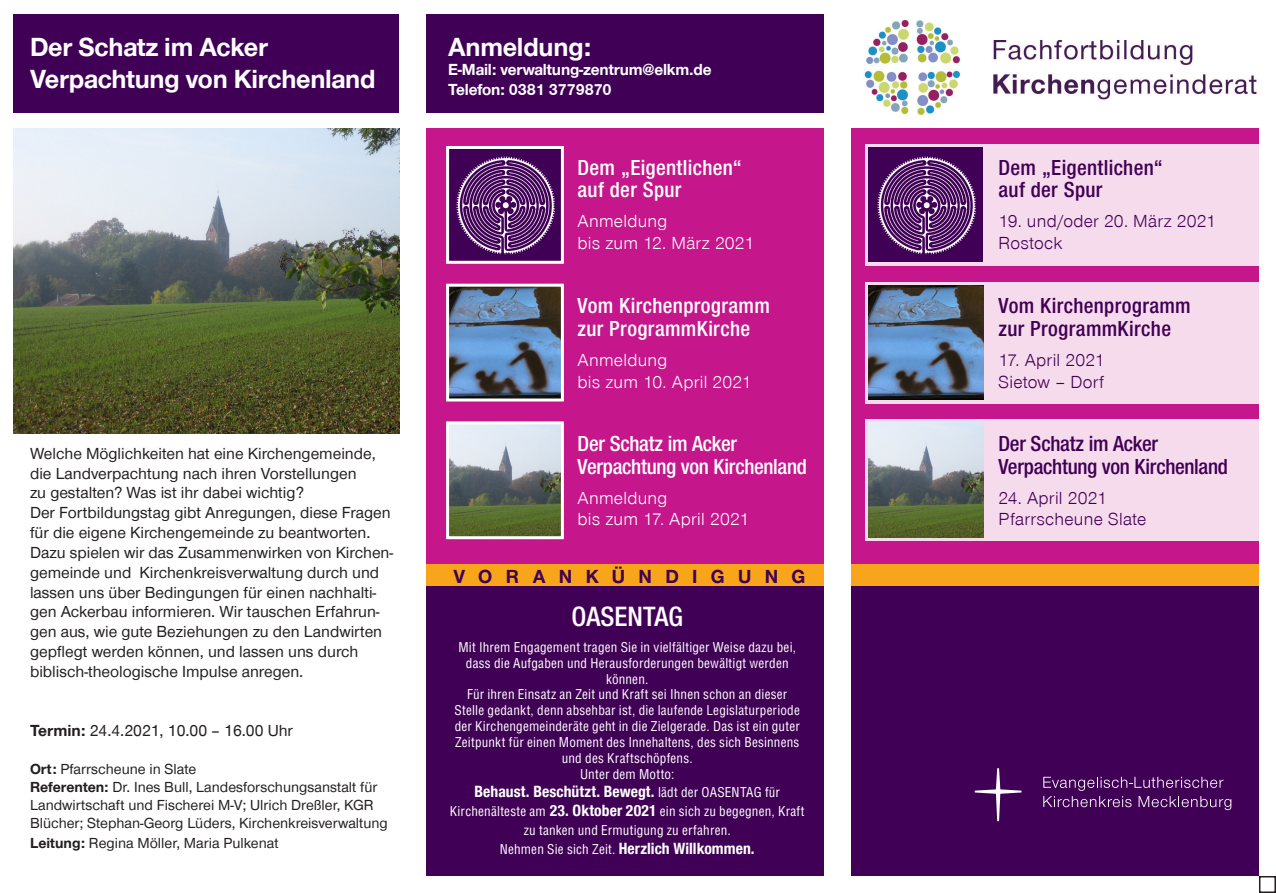
<style>
.page{position:relative;width:1276px;height:893px;background:#fff}
.page>*{position:absolute;margin:0;border:0;box-sizing:border-box;transform-origin:0 0}
.t1{font:700 27px/32.4px "Nordelbica";letter-spacing:-.01em;color:#fff}
.t2{font:500 condensed 27px "Helvetica Neue";letter-spacing:-.005em;color:#fff}
.t3{font:500 condensed 21px/22.5px "Helvetica Neue";letter-spacing:.01em;color:#400055}
.t4{font:500 condensed 21px/22.5px "Helvetica Neue";letter-spacing:.01em;color:#fff}
.t5{font:500 condensed 21px/22.5px "Helvetica Neue";letter-spacing:-.015em;color:#400055}
.t6{font:500 condensed 21px/22.5px "Helvetica Neue";letter-spacing:-.015em;color:#fff}
.t7{font:700 19.5px "Nordelbica";letter-spacing:.68em;color:#400055}
.t8{font:18px/21.6px "Nordelbica";letter-spacing:.015em;color:#400055}
.t9{font:18px/21.6px "Nordelbica";letter-spacing:.015em;color:#fff}
.t10{font:500 16.5px/19.8px "Nordelbica";color:#231f20}
.t11{font:700 16.5px/19.8px "Nordelbica";letter-spacing:-.01em;color:#fff}
.t12{font:700 condensed 15.6px "Helvetica Neue LT Com";letter-spacing:.005em;color:#fff}
.t13{font:500 15px/18px "Nordelbica";color:#231f20}
.t14{font:condensed 13.2px/15.9px "Helvetica LT Std";letter-spacing:.015em;color:#fff;text-align:center}
.s1{font-weight:700}
.s2{font-family:"Helvetica LT Std";font-weight:400;font-size:13.2px}
.s3{font-family:"Helvetica Neue LT Com";font-weight:700;font-size:15.6px}
</style>
<div class="page">
<div style="left:851px;top:575px;width:408px;height:301px;background:#400055"></div>
<div style="left:426px;top:564px;width:398px;height:312px;background:#400055"></div>
<div style="left:426px;top:128px;width:398px;height:447px;background:#c5168c"></div>
<div style="left:851px;top:128px;width:408px;height:447px;background:#c5168c"></div>
<div style="left:426px;top:564px;width:398px;height:22px;background:#f9a51b"></div>
<div style="left:851px;top:564px;width:408px;height:22px;background:#f9a51b"></div>
<div style="left:426px;top:14px;width:398px;height:98px;background:#400055"></div>
<img style="left:864px;top:19px;width:393px;height:96px">
<svg style="left:974px;top:768px;width:47px;height:53px"></svg>
<svg style="left:1043px;top:777px;width:188px;height:33px"></svg>
<div style="left:865px;top:144px;width:411px;height:122px;background:#f6dbed"></div>
<div style="left:865px;top:282px;width:394px;height:121px;background:#f6dbed"></div>
<div style="left:865px;top:420px;width:394px;height:121px;background:#f6dbed"></div>
<img style="left:868px;top:285px;width:115px;height:115px">
<img style="left:450px;top:288px;width:110px;height:109px">
<div style="left:446px;top:284px;width:118px;height:117px;border:3px solid #fff"></div>
<img style="left:868px;top:423px;width:115px;height:115px">
<img style="left:450px;top:425px;width:110px;height:110px">
<div style="left:446px;top:421px;width:118px;height:118px;border:3px solid #fff"></div>
<div style="left:868px;top:147px;width:115px;height:115px;background:#400055"></div>
<div style="left:446px;top:146px;width:118px;height:118px;background:#400055;border:3px solid #fff"></div>
<img style="left:877px;top:156px;width:99px;height:99px">
<img style="left:456px;top:156px;width:99px;height:99px">
<img style="left:13px;top:128px;width:386px;height:306px">
<div style="left:13px;top:14px;width:386px;height:98px;background:#400055"></div>
<div style="left:1259px;top:876px;width:17px;height:17px;border:2px solid #231f20"></div>
<h1 class="t1" style="left:30px;top:30px;width:347px">Der Schatz im Acker<br>Verpachtung von Kirchenland</h1>
<p class="t10" style="left:30px;top:443px;width:365px">Welche Möglichkeiten hat eine Kirchengemeinde, die Landverpachtung nach ihren Vorstellungen<br>zu gestalten? Was ist ihr dabei wichtig?<br>Der Fortbildungstag gibt Anregungen, diese Fragen für die eigene Kirchengemeinde zu beantworten.<br>Dazu spielen wir das Zusammenwirken von Kirchen&shy;gemeinde und Kirchenkreisverwaltung durch und lassen uns über Bedingungen für einen nachhalti&shy;gen Ackerbau informieren. Wir tauschen Erfahrun&shy;gen aus, wie gute Beziehungen zu den Landwirten gepflegt werden können, und lassen uns durch biblisch-theologische Impulse anregen.</p>
<p class="t10" style="left:30px;top:721px;width:264px"><span class="s1">Termin:</span> 24.4.2021, 10.00 – 16.00 Uhr</p>
<p class="t13" style="left:30px;top:760px;width:359px"><span class="s1">Ort:</span> Pfarrscheune in Slate<br><span class="s1">Referenten:</span> Dr. Ines Bull, Landesforschungsanstalt für Landwirtschaft und Fischerei M-V; Ulrich Dreßler, KGR Blücher; Stephan-Georg Lüders, Kirchenkreisverwaltung</p>
<p class="t13" style="left:30px;top:834px;width:250px"><span class="s1">Leitung:</span> Regina Möller, Maria Pulkenat</p>
<h1 class="t1" style="left:448px;top:30px;width:145px">Anmeldung:</h1>
<p class="t11" style="left:448px;top:60px;width:265px">E-Mail: verwaltung-zentrum@elkm.de<br>Telefon: 0381 3779870</p>
<p class="t4" style="left:577px;top:156px;width:166px">Dem „Eigentlichen“ auf der Spur</p>
<p class="t9" style="left:577px;top:210px;width:178px">Anmeldung<br>bis zum 12. März 2021</p>
<p class="t4" style="left:577px;top:294px;width:194px">Vom Kirchenprogramm zur ProgrammKirche</p>
<p class="t9" style="left:577px;top:349px;width:176px">Anmeldung<br>bis zum 10. April 2021</p>
<p class="t6" style="left:577px;top:432px;width:231px">Der Schatz im Acker<br>Verpachtung von Kirchenland</p>
<p class="t9" style="left:577px;top:487px;width:173px">Anmeldung<br>bis zum 17. April 2021</p>
<p class="t7" style="left:453px;top:565px;width:353px">VORANKÜNDIGUNG</p>
<h1 class="t2" style="left:571px;top:601px;width:113px">OASENTAG</h1>
<p class="t14" style="left:454px;top:639px;width:347px">Mit Ihrem Engagement tragen Sie in vielfältiger Weise dazu bei, dass die Aufgaben und Herausforderungen bewältigt werden können.<br>Für ihren Einsatz an Zeit und Kraft sei Ihnen schon an dieser Stelle gedankt, denn absehbar ist, die laufende Legislaturperiode der Kirchengemeinderäte geht in die Zielgerade. Das ist ein guter Zeitpunkt für einen Moment des Innehaltens, des sich Besinnens und des Kraftschöpfens.<br>Unter dem Motto:</p>
<p class="t12" style="left:474px;top:782px;width:307px">Behaust. Beschützt. Bewegt. <span class="s2">lädt der OASENTAG für</span></p>
<p class="t14" style="left:450px;top:802px;width:356px;line-height:18.8px">Kirchenälteste am <span class="s3">23. Oktober 2021</span> ein sich zu begegnen, Kraft zu tanken und Ermutigung zu erfahren.</p>
<p class="t12" style="left:500px;top:839px;width:256px"><span class="s2">Nehmen Sie sich Zeit.</span> Herzlich Willkommen.</p>
<p class="t3" style="left:998px;top:156px;width:166px">Dem „Eigentlichen“ auf der Spur</p>
<p class="t8" style="left:998px;top:210px;width:219px">19. und/oder 20. März 2021<br>Rostock</p>
<p class="t3" style="left:998px;top:294px;width:194px">Vom Kirchenprogramm zur ProgrammKirche</p>
<p class="t8" style="left:998px;top:349px;width:108px">17. April 2021<br>Sietow – Dorf</p>
<p class="t5" style="left:998px;top:432px;width:231px">Der Schatz im Acker<br>Verpachtung von Kirchenland</p>
<p class="t8" style="left:998px;top:487px;width:149px">24. April 2021<br>Pfarrscheune Slate</p>
</div>
